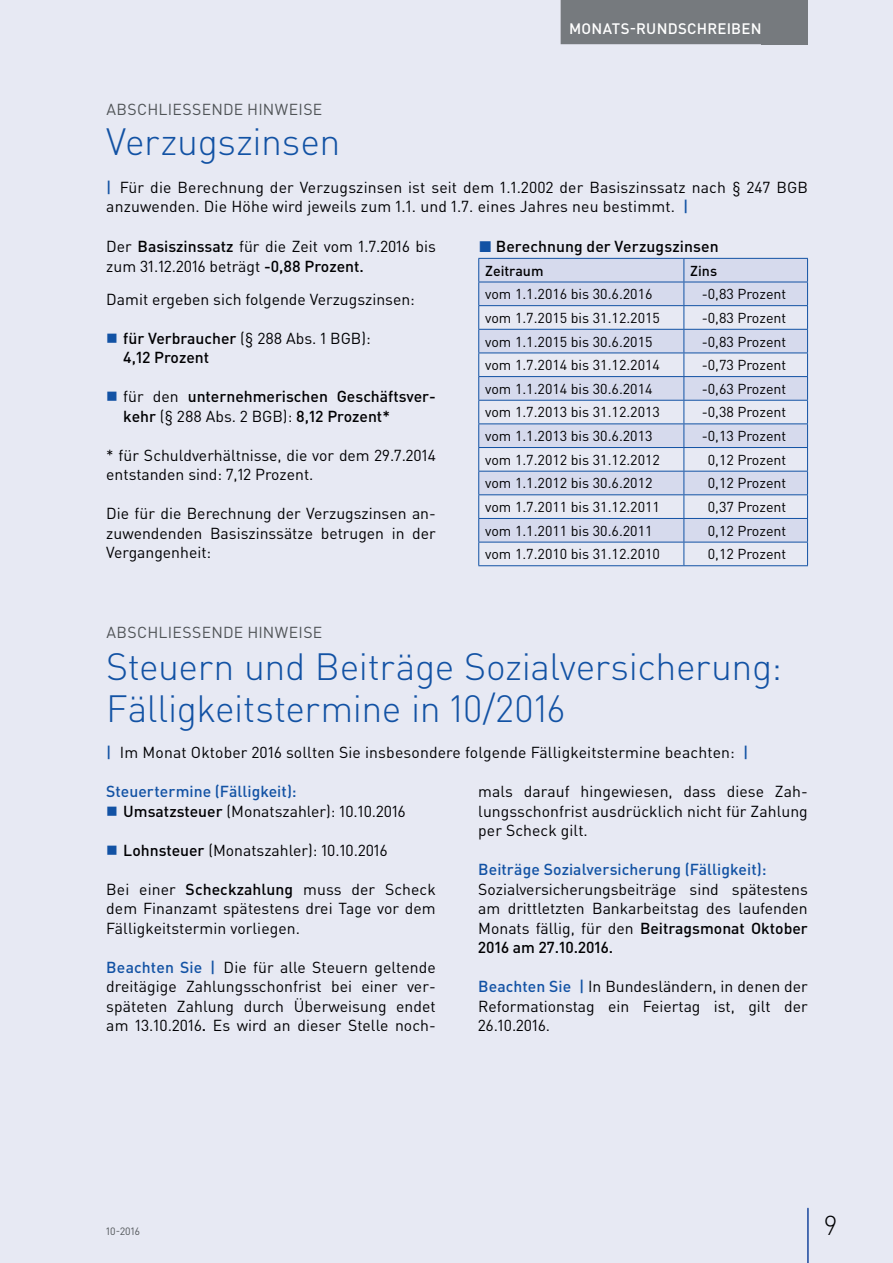
<style>
.page{position:relative;width:893px;height:1263px;background:#e7e9f3}
.page>*{position:absolute;margin:0;border:0;box-sizing:border-box;transform-origin:0 0}
.t1{font:300 37.5px/42px "DIN Pro";letter-spacing:-.01em;color:#1252a4}
.t2{font:300 27px "DIN Pro";color:#000002}
.t3{font:15.75px/19.5px "DIN Pro";color:#000002;text-align:justify}
.t4{font:500 15.75px/19.5px "DIN Pro";color:#000002}
.t5{font:500 15.75px/19.5px "DIN Pro";letter-spacing:.005em;color:#1252a4}
.t6{font:15.75px "DIN Pro";letter-spacing:.015em;color:#505457}
.t7{font:500 15px "DIN Pro";letter-spacing:.015em;color:#fff}
.t8{font:14.25px "DIN Pro";color:#000002}
.t9{font:500 14.25px "DIN Pro";color:#000002}
.t10{font:10.5px "DIN Pro";color:#505457}
.s1{font-weight:500;color:#1252a4}
.s2{font-weight:500}
.s3{font-weight:400}
.s4{color:#1252a4}
.s5{color:#000002}
.s6{font-weight:400;color:#000002}
</style>
<div class="page">
<div style="left:762px;top:0;width:46px;height:44px;background:#767a7e"></div>
<div style="left:561px;top:0;width:209px;height:44px;background:#767a7e"></div>
<hr style="left:807px;top:1208px;width:2px;height:55px;background:#18469d">
<div style="left:479px;top:259px;width:328px;height:46px;background:#d6daed"></div>
<svg style="left:479px;top:306px;width:328px;height:259px"></svg>
<hr style="left:478px;top:258px;width:206px;height:1px;background:#1252a4">
<hr style="left:684px;top:258px;width:124px;height:1px;background:#1252a4">
<hr style="left:478px;top:282px;width:206px;height:1px;background:#1252a4">
<hr style="left:684px;top:282px;width:124px;height:1px;background:#1252a4">
<hr style="left:478px;top:305px;width:206px;height:1px;background:#1252a4">
<hr style="left:684px;top:305px;width:124px;height:1px;background:#1252a4">
<hr style="left:478px;top:329px;width:206px;height:1px;background:#1252a4">
<hr style="left:684px;top:329px;width:124px;height:1px;background:#1252a4">
<hr style="left:478px;top:353px;width:206px;height:1px;background:#1252a4">
<hr style="left:684px;top:353px;width:124px;height:1px;background:#1252a4">
<hr style="left:478px;top:376px;width:206px;height:1px;background:#1252a4">
<hr style="left:684px;top:376px;width:124px;height:1px;background:#1252a4">
<hr style="left:478px;top:400px;width:206px;height:1px;background:#1252a4">
<hr style="left:684px;top:400px;width:124px;height:1px;background:#1252a4">
<hr style="left:478px;top:423px;width:206px;height:1px;background:#1252a4">
<hr style="left:684px;top:423px;width:124px;height:1px;background:#1252a4">
<hr style="left:478px;top:447px;width:206px;height:1px;background:#1252a4">
<hr style="left:684px;top:447px;width:124px;height:1px;background:#1252a4">
<hr style="left:478px;top:471px;width:206px;height:1px;background:#1252a4">
<hr style="left:684px;top:471px;width:124px;height:1px;background:#1252a4">
<hr style="left:478px;top:494px;width:206px;height:1px;background:#1252a4">
<hr style="left:684px;top:494px;width:124px;height:1px;background:#1252a4">
<hr style="left:478px;top:518px;width:206px;height:1px;background:#1252a4">
<hr style="left:684px;top:518px;width:124px;height:1px;background:#1252a4">
<hr style="left:478px;top:542px;width:206px;height:1px;background:#1252a4">
<svg style="left:478px;top:259px;width:1px;height:306px"></svg>
<hr style="left:684px;top:542px;width:124px;height:1px;background:#1252a4">
<svg style="left:683px;top:259px;width:1px;height:306px"></svg>
<svg style="left:807px;top:259px;width:1px;height:306px"></svg>
<hr style="left:478px;top:565px;width:206px;height:1px;background:#1252a4">
<hr style="left:684px;top:565px;width:124px;height:1px;background:#1252a4">
<p class="t7" style="left:569px;top:18px;width:194px">MONATS-RUNDSCHREIBEN</p>
<p class="t6" style="left:106px;top:98px;width:217px">ABSCHLIESSENDE HINWEISE</p>
<h1 class="t1" style="left:106px;top:119px;width:236px">Verzugszinsen</h1>
<p class="t3" style="left:106px;top:177px;width:703px"><span class="s1">|</span> Für die Berechnung der Verzugszinsen ist seit dem 1.1.2002 der Basiszinssatz nach § 247 BGB anzuwenden. Die Höhe wird jeweils zum 1.1. und 1.7. eines Jahres neu bestimmt. <span class="s1">|</span></p>
<p class="t3" style="left:106px;top:236px;width:331px">Der <span class="s2">Basiszinssatz</span> für die Zeit vom 1.7.2016 bis zum 31.12.2016 beträgt <span class="s2">-0,88 Prozent.</span></p>
<p class="t3" style="left:106px;top:289px;width:310px">Damit ergeben sich folgende Verzugszinsen:</p>
<p class="t4" style="left:123px;top:328px;width:249px">für Verbraucher <span class="s3">(§ 288 Abs. 1 BGB):<br></span>4,12 Prozent</p>
<p class="t4" style="left:123px;top:386px;width:314px"><span class="s3">für den</span> unternehmerischen Geschäftsver&shy;kehr <span class="s3">(§ 288 Abs. 2 BGB):</span> 8,12 Prozent*</p>
<p class="t3" style="left:106px;top:445px;width:331px">* für Schuldverhältnisse, die vor dem 29.7.2014 entstanden sind: 7,12 Prozent.</p>
<p class="t3" style="left:106px;top:503px;width:331px">Die für die Berechnung der Verzugszinsen an&shy;zuwendenden Basiszinssätze betrugen in der Vergangenheit:</p>
<p class="t4" style="left:479px;top:236px;width:241px"><span class="s4">◼</span> Berechnung der Verzugszinsen</p>
<p class="t9" style="left:485px;top:261px;width:60px">Zeitraum</p>
<p class="t9" style="left:690px;top:261px;width:28px">Zins</p>
<p class="t8" style="left:485px;top:284px;width:169px">vom 1.1.2016 bis 30.6.2016</p>
<p class="t8" style="left:702px;top:284px;width:86px">-0,83 Prozent</p>
<p class="t8" style="left:485px;top:308px;width:176px">vom 1.7.2015 bis 31.12.2015</p>
<p class="t8" style="left:702px;top:308px;width:86px">-0,83 Prozent</p>
<p class="t8" style="left:485px;top:332px;width:169px">vom 1.1.2015 bis 30.6.2015</p>
<p class="t8" style="left:702px;top:332px;width:86px">-0,83 Prozent</p>
<p class="t8" style="left:485px;top:355px;width:176px">vom 1.7.2014 bis 31.12.2014</p>
<p class="t8" style="left:702px;top:355px;width:86px">-0,73 Prozent</p>
<p class="t8" style="left:485px;top:379px;width:169px">vom 1.1.2014 bis 30.6.2014</p>
<p class="t8" style="left:702px;top:379px;width:86px">-0,63 Prozent</p>
<p class="t8" style="left:485px;top:403px;width:176px">vom 1.7.2013 bis 31.12.2013</p>
<p class="t8" style="left:702px;top:403px;width:86px">-0,38 Prozent</p>
<p class="t8" style="left:485px;top:426px;width:169px">vom 1.1.2013 bis 30.6.2013</p>
<p class="t8" style="left:702px;top:426px;width:86px">-0,13 Prozent</p>
<p class="t8" style="left:485px;top:450px;width:176px">vom 1.7.2012 bis 31.12.2012</p>
<p class="t8" style="left:708px;top:450px;width:80px">0,12 Prozent</p>
<p class="t8" style="left:485px;top:474px;width:169px">vom 1.1.2012 bis 30.6.2012</p>
<p class="t8" style="left:708px;top:474px;width:80px">0,12 Prozent</p>
<p class="t8" style="left:485px;top:497px;width:176px">vom 1.7.2011 bis 31.12.2011</p>
<p class="t8" style="left:708px;top:497px;width:80px">0,37 Prozent</p>
<p class="t8" style="left:485px;top:521px;width:169px">vom 1.1.2011 bis 30.6.2011</p>
<p class="t8" style="left:708px;top:521px;width:80px">0,12 Prozent</p>
<p class="t8" style="left:485px;top:544px;width:176px">vom 1.7.2010 bis 31.12.2010</p>
<p class="t8" style="left:708px;top:544px;width:80px">0,12 Prozent</p>
<p class="t6" style="left:106px;top:622px;width:217px">ABSCHLIESSENDE HINWEISE</p>
<h1 class="t1" style="left:106px;top:644px;width:677px">Steuern und Beiträge Sozialversicherung:<br>Fälligkeitstermine in 10/2016</h1>
<p class="t3" style="left:106px;top:742px;width:644px"><span class="s1">|</span> Im Monat Oktober 2016 sollten Sie insbesondere folgende Fälligkeitstermine beachten: <span class="s1">|</span></p>
<p class="t5" style="left:123px;top:781px;width:284px;text-indent:-17px">Steuertermine (Fälligkeit):<br><span class="s5">Umsatzsteuer</span> <span class="s6">(Monatszahler): 10.10.2016</span></p>
<p class="t3" style="left:123px;top:840px;width:266px"><span class="s2">Lohnsteuer</span> (Monatszahler): 10.10.2016</p>
<p class="t3" style="left:106px;top:879px;width:331px">Bei einer <span class="s2">Scheckzahlung</span> muss der Scheck dem Finanzamt spätestens drei Tage vor dem Fälligkeitstermin vorliegen.</p>
<p class="t3" style="left:106px;top:957px;width:331px"><span class="s1">Beachten Sie |</span> Die für alle Steuern geltende dreitägige Zahlungsschonfrist bei einer ver&shy;späteten Zahlung durch Überweisung endet am 13.10.2016<span class="s2">.</span> Es wird an dieser Stelle noch-</p>
<p class="t3" style="left:478px;top:781px;width:331px">mals darauf hingewiesen, dass diese Zah&shy;lungsschonfrist ausdrücklich nicht für Zahlung per Scheck gilt.</p>
<p class="t5" style="left:478px;top:859px;width:290px">Beiträge Sozialversicherung (Fälligkeit):</p>
<p class="t3" style="left:478px;top:879px;width:331px">Sozialversicherungsbeiträge sind spätestens am drittletzten Bankarbeitstag des laufenden Monats fällig, für den <span class="s2">Beitragsmonat Oktober 2016 am 27.10.2016.</span></p>
<p class="t3" style="left:478px;top:976px;width:331px"><span class="s1">Beachten Sie |</span> In Bundesländern, in denen der Reformationstag ein Feiertag ist, gilt der 26.10.2016.</p>
<p class="t10" style="left:106px;top:1224px;width:35px">10-2016</p>
<h2 class="t2" style="left:824px;top:1207px;width:14px">9</h2>
</div>
